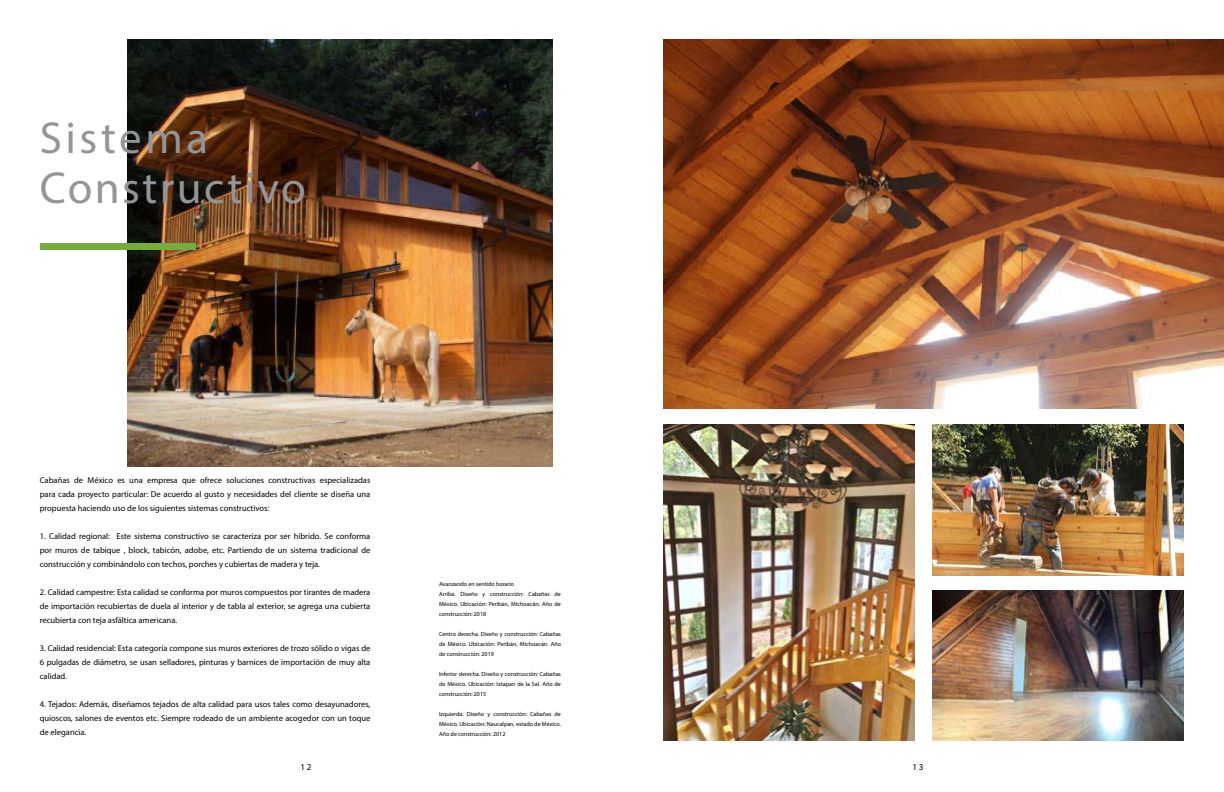
<style>
.page{position:relative;width:1224px;height:792px;background:#fff}
.page>*{position:absolute;margin:0;border:0;box-sizing:border-box;transform-origin:0 0}
.t1{font:45px/50px "Myriad Pro";letter-spacing:.055em;color:#939598}
.t2{font:9px "Myriad Pro";color:#000}
.t3{font:8.5px/14px "Myriad Pro";color:#000;text-align:justify}
.t4{font:6px/10px "Myriad Pro";color:#000;text-align:justify}
</style>
<div class="page">
<img style="left:127px;top:40px;width:426px;height:427px">
<img style="left:932px;top:591px;width:252px;height:150px">
<img style="left:932px;top:425px;width:252px;height:150px">
<img style="left:663px;top:425px;width:251px;height:316px">
<img style="left:663px;top:40px;width:561px;height:368px">
<div style="left:40px;top:243px;width:156px;height:7px;background:#78aa42"></div>
<h1 class="t1" style="left:40px;top:112px;width:268px">Sistema<br>Constructivo</h1>
<p class="t3" style="left:40px;top:473px;width:332px">Cabañas de México es una empresa que ofrece soluciones constructivas especializadas para cada proyecto particular: De acuerdo al gusto y necesidades del cliente se diseña una propuesta haciendo uso de los siguientes sistemas constructivos:</p>
<p class="t3" style="left:40px;top:529px;width:332px">1. Calidad regional: Este sistema constructivo se caracteriza por ser híbrido. Se conforma por muros de tabique , block, tabicón, adobe, etc. Partiendo de un sistema tradicional de construcción y combinándolo con techos, porches y cubiertas de madera y teja.</p>
<p class="t3" style="left:40px;top:585px;width:332px">2. Calidad campestre: Esta calidad se conforma por muros compuestos por tirantes de madera de importación recubiertas de duela al interior y de tabla al exterior, se agrega una cubierta recubierta con teja asfáltica americana.</p>
<p class="t3" style="left:40px;top:641px;width:332px">3. Calidad residencial: Esta categoría compone sus muros exteriores de trozo sólido o vigas de 6 pulgadas de diámetro, se usan selladores, pinturas y barnices de importación de muy alta calidad.</p>
<p class="t3" style="left:40px;top:697px;width:332px">4. Tejados: Además, diseñamos tejados de alta calidad para usos tales como desayunadores, quioscos, salones de eventos etc. Siempre rodeado de un ambiente acogedor con un toque de elegancia.</p>
<p class="t4" style="left:439px;top:579px;width:123px;text-align:left">Avanzando en sentido horario<br>Arriba. Diseño y construcción: Cabañas de México. Ubicación: Peribán, Michoacán. Año de construcción: 2018</p>
<p class="t4" style="left:439px;top:629px;width:123px">Centro derecha. Diseño y construcción: Cabañas de México. Ubicación: Peribán, Michoacán. Año de construcción: 2019</p>
<p class="t4" style="left:439px;top:669px;width:123px">Inferior derecha. Diseño y construcción: Cabañas de México. Ubicación: Ixtapan de la Sal. Año de construcción: 2015</p>
<p class="t4" style="left:439px;top:709px;width:123px">Izquierda. Diseño y construcción: Cabañas de México. Ubicación: Naucalpan, estado de México.<br>Año de construcción: 2012</p>
<p class="t2" style="left:300px;top:761px;width:13px">12</p>
<p class="t2" style="left:912px;top:761px;width:13px">13</p>
</div>
